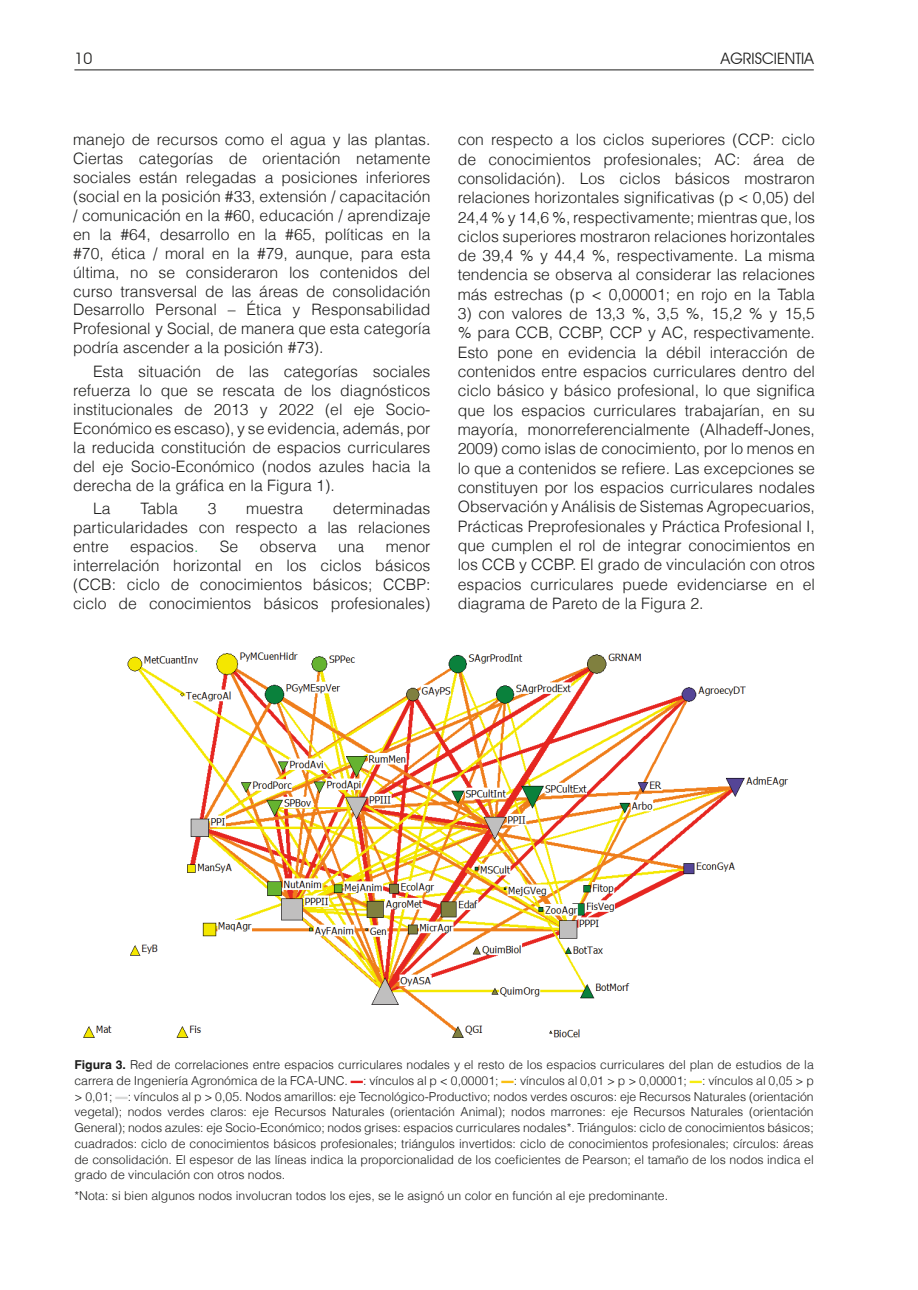
<style>
.page{position:relative;width:918px;height:1290px;background:#fff}
.page>*{position:absolute;margin:0;border:0;box-sizing:border-box;transform-origin:0 0}
.t1{font:300 15.75px/19.2px "Helvetica LT";color:#1d1d1c;text-align:justify}
.t2{font:15.75px "Avant Garde IT Cby BT";color:#1d1d1c}
.t3{font:300 12.25px/15.8px "Helvetica LT";color:#1d1d1c;text-align:justify}
.s1{color:#1ead51}
.s2{font-weight:700}
.s3{font-family:"Times New Roman";font-weight:400;color:#e71f20}
.s4{font-family:"Times New Roman";font-weight:400;color:#fabf13}
.s5{font-family:"Times New Roman";font-weight:400;color:#f6ec11}
.s6{font-family:"Times New Roman";font-weight:400;color:#d9dad9}
</style>
<div class="page">
<hr style="left:74px;top:69px;width:740px;height:1px;background:#1d1d1c">
<img style="left:83px;top:651px;width:706px;height:387px">
<p class="t2" style="left:74px;top:49px;width:19px">10</p>
<p class="t2" style="left:721px;top:49px;width:94px">AGRISCIENTIA</p>
<p class="t1" style="left:73px;top:130px;width:359px">manejo de recursos como el agua y las plantas.<br>Ciertas categorías de orientación netamente sociales están relegadas a posiciones inferiores (social en la posición #33, extensión / capacitación / comunicación en la #60, educación / aprendizaje en la #64, desarrollo en la #65, políticas en la #70, ética / moral en la #79, aunque, para esta última, no se consideraron los contenidos del curso transversal de las áreas de consolidación Desarrollo Personal – Ética y Responsabilidad Profesional y Social, de manera que esta categoría podría ascender a la posición #73).</p>
<p class="t1" style="left:73px;top:362px;width:359px;text-indent:20px">Esta situación de las categorías sociales refuerza lo que se rescata de los diagnósticos institucionales de 2013 y 2022 (el eje Socio-Económico es escaso), y se evidencia, además, por la reducida constitución de espacios curriculares del eje Socio-Económico (nodos azules hacia la derecha de la gráfica en la Figura 1).</p>
<p class="t1" style="left:93px;top:499px;width:19px">La</p>
<p class="t1" style="left:140px;top:499px;width:39px">Tabla</p>
<p class="t1" style="left:208px;top:499px;width:10px">3</p>
<p class="t1" style="left:246px;top:499px;width:58px">muestra</p>
<p class="t1" style="left:73px;top:499px;width:359px;text-indent:260px">determinadas particularidades con respecto a las relaciones entre</p>
<p class="t1" style="left:130px;top:537px;width:70px">espacios<span class="s1">.</span></p>
<p class="t1" style="left:220px;top:537px;width:20px">Se</p>
<p class="t1" style="left:260px;top:537px;width:58px">observa</p>
<p class="t1" style="left:338px;top:537px;width:28px">una</p>
<p class="t1" style="left:73px;top:537px;width:359px;text-indent:313px">menor interrelación horizontal en los ciclos básicos (CCB: ciclo de conocimientos básicos; CCBP: ciclo de conocimientos básicos profesionales)</p>
<p class="t1" style="left:458px;top:130px;width:359px">con respecto a los ciclos superiores (CCP: ciclo de conocimientos profesionales; AC: área de consolidación). Los ciclos básicos mostraron relaciones horizontales significativas (p &lt; 0,05) del 24,4 % y 14,6 %, respectivamente; mientras que, los ciclos superiores mostraron relaciones horizontales de 39,4 % y 44,4 %, respectivamente. La misma tendencia se observa al considerar las relaciones más estrechas (p &lt; 0,00001; en rojo en la Tabla</p>
<p class="t1" style="left:458px;top:304px;width:359px">3) con valores de 13,3 %, 3,5 %, 15,2 % y 15,5 % para CCB, CCBP, CCP y AC, respectivamente.<br>Esto pone en evidencia la débil interacción de contenidos entre espacios curriculares dentro del ciclo básico y básico profesional, lo que significa que los espacios curriculares trabajarían, en su mayoría, monorreferencialmente (Alhadeff-Jones, 2009) como islas de conocimiento, por lo menos en lo que a contenidos se refiere. Las excepciones se constituyen por los espacios curriculares nodales Observación y Análisis de Sistemas Agropecuarios, Prácticas Preprofesionales y Práctica Profesional I, que cumplen el rol de integrar conocimientos en los CCB y CCBP. El grado de vinculación con otros espacios curriculares puede evidenciarse en el diagrama de Pareto de la Figura 2.</p>
<p class="t3" style="left:74px;top:1057px;width:741px"><span class="s2">Figura 3.</span> Red de correlaciones entre espacios curriculares nodales y el resto de los espacios curriculares del plan de estudios de la carrera de Ingeniería Agronómica de la FCA-UNC. <span class="s3">▬</span>: vínculos al p &lt; 0,00001; <span class="s4">▬</span>: vínculos al 0,01 &gt; p &gt; 0,00001; <span class="s5">▬</span>: vínculos al 0,05 &gt; p &gt; 0,01; <span class="s6">▬</span>: vínculos al p &gt; 0,05. Nodos amarillos: eje Tecnológico-Productivo; nodos verdes oscuros: eje Recursos Naturales (orientación vegetal); nodos verdes claros: eje Recursos Naturales (orientación Animal); nodos marrones: eje Recursos Naturales (orientación General); nodos azules: eje Socio-Económico; nodos grises: espacios curriculares nodales*. Triángulos: ciclo de conocimientos básicos; cuadrados: ciclo de conocimientos básicos profesionales; triángulos invertidos: ciclo de conocimientos profesionales; círculos: áreas de consolidación. El espesor de las líneas indica la proporcionalidad de los coeficientes de Pearson; el tamaño de los nodos indica el grado de vinculación con otros nodos.</p>
<p class="t3" style="left:74px;top:1188px;width:595px">*Nota: si bien algunos nodos involucran todos los ejes, se le asignó un color en función al eje predominante.</p>
</div>
